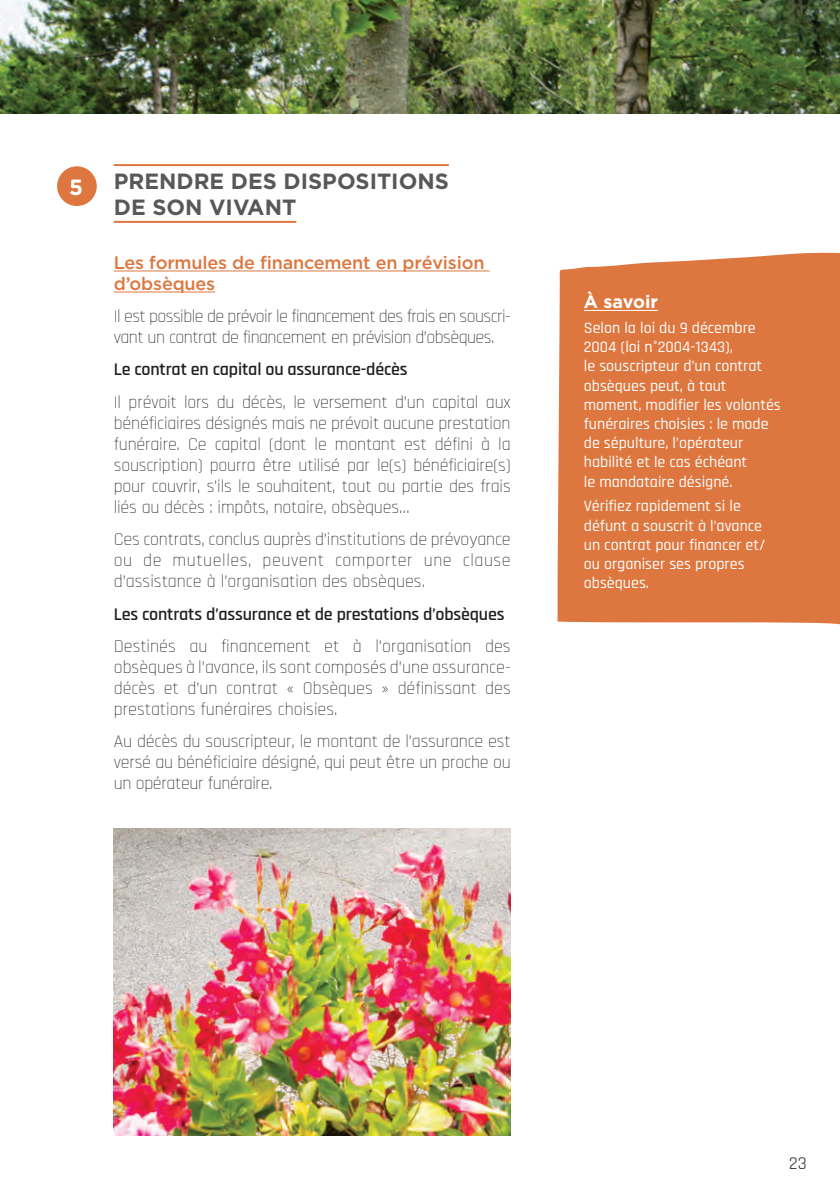
<style>
.page{position:relative;width:840px;height:1195px;background:#fff}
.page>*{position:absolute;margin:0;border:0;box-sizing:border-box;transform-origin:0 0}
.t1{font:700 22px/26.4px "Gotham";color:#57585a}
.t2{font:700 22px "Gotham";color:#fff}
.t3{font:300 18px/21px "Rajdhani";letter-spacing:-.01em;color:#231f20;text-align:justify}
.t4{font:300 18px/21px "Rajdhani";letter-spacing:-.03em;color:#231f20}
.t5{font:600 18px "Rajdhani";letter-spacing:-.01em;color:#231f20}
.t6{font:500 18px/21px "Gotham";letter-spacing:-.01em;color:#dd773f}
.t7{font:700 18px "Gotham";color:#fff}
.t8{font:18px "Rajdhani";color:#231f20}
.t9{font:500 16px/19.2px "Rajdhani";color:#fff}
</style>
<div class="page">
<img style="left:114px;top:828px;width:397px;height:306px">
<img style="left:0;top:0;width:840px;height:114px">
<div style="left:57px;top:166px;width:40px;height:40px;background:#dd773f;border-radius:50%"></div>
<hr style="left:114px;top:164px;width:335px;height:2px;background:#dd773f">
<hr style="left:114px;top:221px;width:182px;height:2px;background:#dd773f">
<hr style="left:114px;top:270px;width:375px;height:1px;background:#dd773f">
<hr style="left:114px;top:291px;width:101px;height:1px;background:#dd773f">
<div style="left:557px;top:253px;width:283px;height:372px;background:#dd773f"></div>
<hr style="left:584px;top:310px;width:74px;height:1px;background:#fff">
<p class="t2" style="left:69px;top:175px;width:15px">5</p>
<p class="t1" style="left:114px;top:167px;width:337px">PRENDRE DES DISPOSITIONS<br>DE SON VIVANT</p>
<p class="t6" style="left:114px;top:251px;width:372px">Les formules de financement en prévision d’obsèques</p>
<p class="t4" style="left:114px;top:306px;width:398px">Il est possible de prévoir le financement des frais en souscri&shy;vant un contrat de financement en prévision d’obsèques.</p>
<p class="t5" style="left:114px;top:359px;width:295px">Le contrat en capital ou assurance-décès</p>
<p class="t3" style="left:114px;top:392px;width:398px">Il prévoit lors du décès, le versement d’un capital aux bénéficiaires désignés mais ne prévoit aucune prestation funéraire. Ce capital (dont le montant est défini à la souscription) pourra être utilisé par le(s) bénéficiaire(s) pour couvrir, s’ils le souhaitent, tout ou partie des frais liés au décès : impôts, notaire, obsèques…</p>
<p class="t3" style="left:114px;top:529px;width:398px">Ces contrats, conclus auprès d’institutions de prévoyance ou de mutuelles, peuvent comporter une clause d’assistance à l’organisation des obsèques.</p>
<p class="t5" style="left:114px;top:603px;width:392px">Les contrats d’assurance et de prestations d’obsèques</p>
<p class="t3" style="left:114px;top:636px;width:398px">Destinés au financement et à l’organisation des obsèques à l’avance, ils sont composés d’une assurance&shy;décès et d’un contrat « Obsèques » définissant des prestations funéraires choisies.</p>
<p class="t3" style="left:114px;top:731px;width:398px">Au décès du souscripteur, le montant de l’assurance est versé au bénéficiaire désigné, qui peut être un proche ou un opérateur funéraire.</p>
<p class="t7" style="left:584px;top:291px;width:76px">À savoir</p>
<p class="t9" style="left:584px;top:318px;width:198px">Selon la loi du 9 décembre<br>2004 (loi n°2004-1343),<br>le souscripteur d’un contrat obsèques peut, à tout moment, modifier les volontés funéraires choisies : le mode de sépulture, l’opérateur habilité et le cas échéant<br>le mandataire désigné.</p>
<p class="t9" style="left:584px;top:497px;width:183px">Vérifiez rapidement si le défunt a souscrit à l’avance un contrat pour financer et/ ou organiser ses propres obsèques.</p>
<p class="t8" style="left:789px;top:1152px;width:19px">23</p>
</div>
